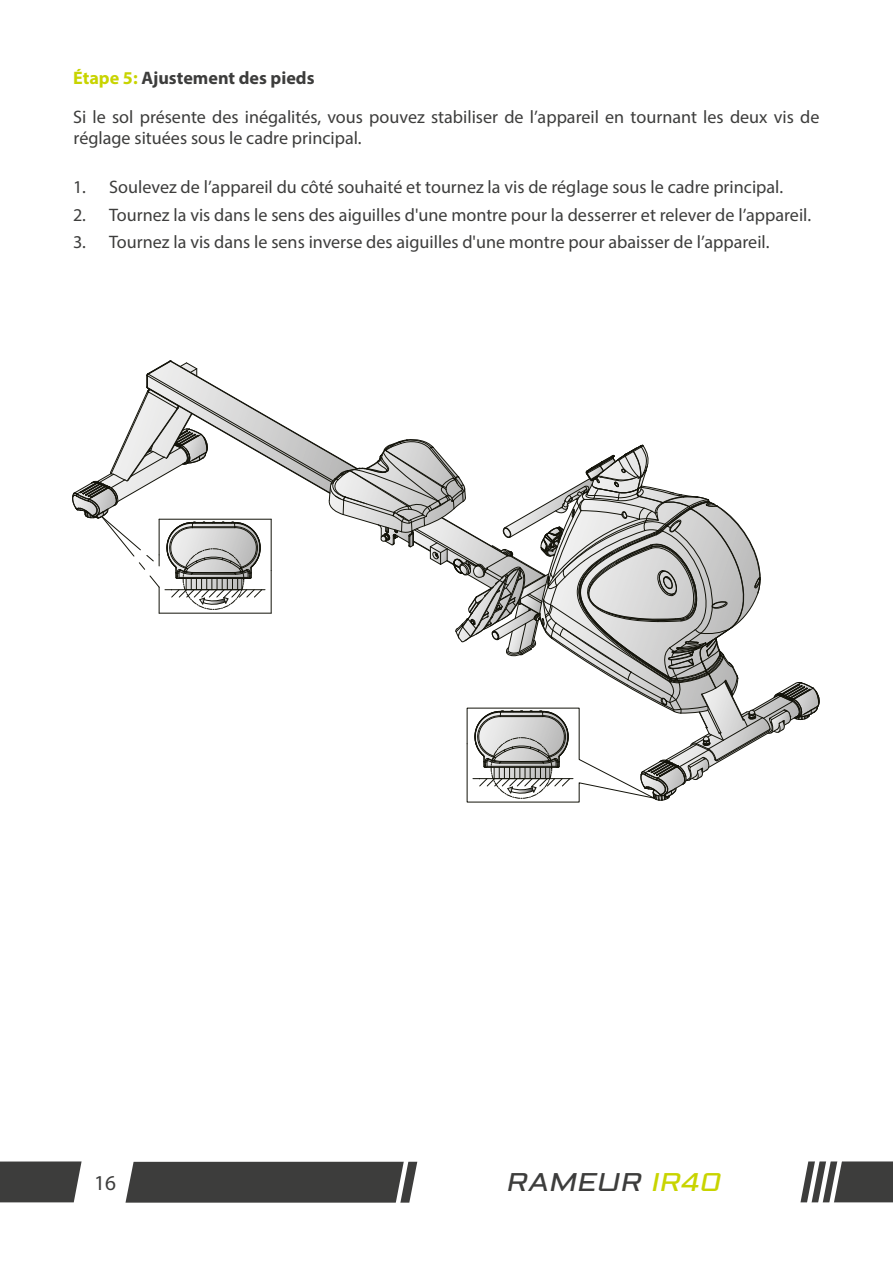
<style>
.page{position:relative;width:893px;height:1263px;background:#fff}
.page>*{position:absolute;margin:0;border:0;box-sizing:border-box;transform-origin:0 0}
.t1{font:italic 25.5px "Aldrich";color:#3d3d3c;scale:1.18 1}
.t2{font:21.3px "Myriad Pro";color:#3d3d3c}
.t3{font:18.15px/21.3px "Myriad Pro";color:#3d3d3c}
.t4{font:700 18.15px "Myriad Pro";color:#3d3d3c}
.s1{color:#c8d400}
</style>
<div class="page">
<svg style="left:72px;top:360px;width:748px;height:443px"></svg>
<svg style="left:800px;top:1161px;width:93px;height:42px"></svg>
<svg style="left:0;top:1161px;width:82px;height:41px;background:#494948"></svg>
<svg style="left:125px;top:1161px;width:292px;height:42px;background:#4a4a49"></svg>
<p class="t4" style="left:73px;top:66px;width:243px"><span class="s1">Étape 5:</span> Ajustement des pieds</p>
<p class="t3" style="left:73px;top:106px;width:748px">Si le sol présente des inégalités, vous pouvez stabiliser de l’appareil en tournant les deux vis de réglage situées sous le cadre principal.</p>
<p class="t3" style="left:73px;top:176px;width:711px">1. Soulevez de l’appareil du côté souhaité et tournez la vis de réglage sous le cadre principal.</p>
<p class="t3" style="left:73px;top:204px;width:740px">2. Tournez la vis dans le sens des aiguilles d'une montre pour la desserrer et relever de l’appareil.</p>
<p class="t3" style="left:73px;top:231px;width:698px">3. Tournez la vis dans le sens inverse des aiguilles d'une montre pour abaisser de l’appareil.</p>
<p class="t2" style="left:94px;top:1169px;width:23px">16</p>
<h1 class="t1" style="left:505px;top:1165px;width:190px">RAMEUR <span class="s1">IR40</span></h1>
</div>
